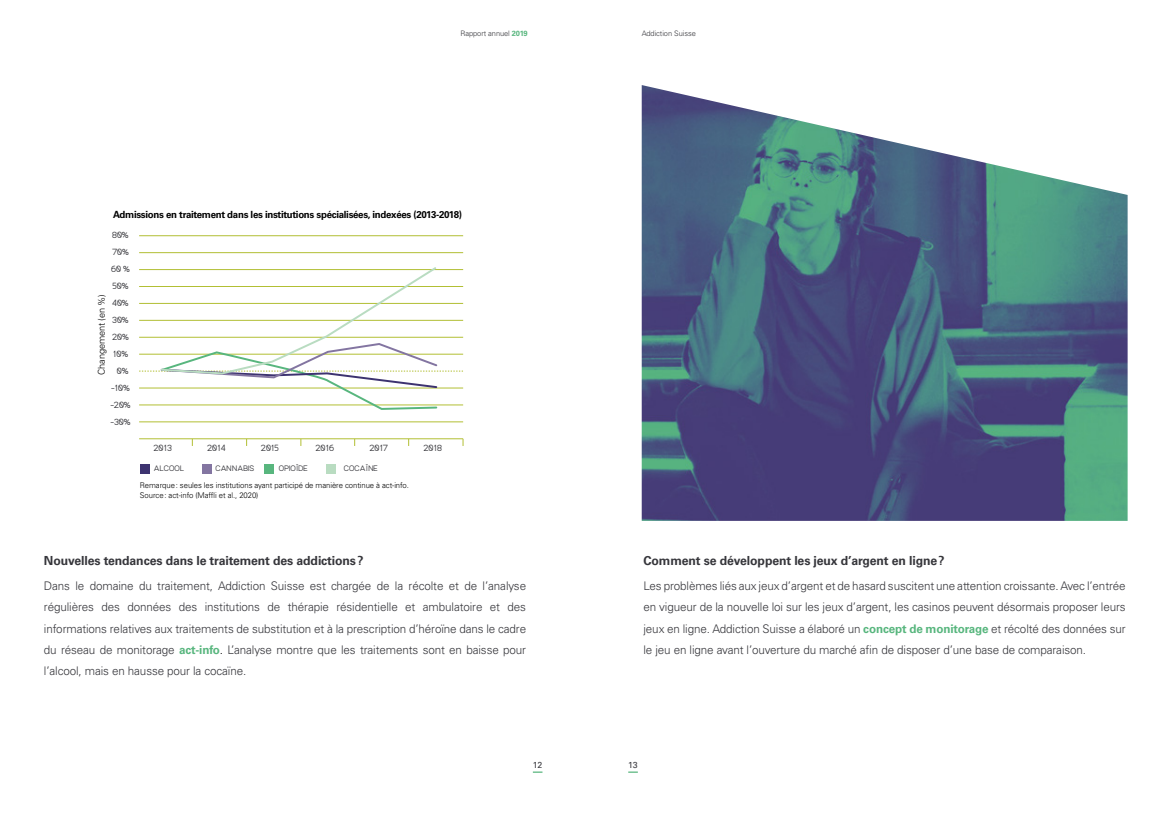
<style>
.page{position:relative;width:1170px;height:815px;background:#fff}
.page>*{position:absolute;margin:0;border:0;box-sizing:border-box;transform-origin:0 0}
.t1{font:700 12.5px "Univers";letter-spacing:-.01em;color:#36363b}
.t2{font:300 11.88px/21.2px "Univers";letter-spacing:-.01em;color:#36363b;text-align:justify}
.t3{font:700 9.88px "Univers";letter-spacing:-.03em;color:#000}
.t4{font:300 9.38px "Univers";letter-spacing:-.01em;color:#000}
.t5{font:8.88px/16.9px "Brada Sans";letter-spacing:-.01em;color:#36363b;text-align:center}
.t6{font:8.75px "Univers";color:#36363b}
.t7{font:300 7.88px/10.8px "Univers";letter-spacing:-.01em;color:#000}
.t8{font:7.88px "Brada Sans";letter-spacing:.02em;color:#36363b}
.t9{font:300 7.5px "Univers";letter-spacing:-.01em;color:#36363b}
.s1{font-weight:700;color:#58b67e}
.s2{color:#000}
</style>
<div class="page">
<svg style="left:533px;top:771px;width:9px;height:2px"></svg>
<svg style="left:628px;top:771px;width:9px;height:2px"></svg>
<img style="left:641px;top:85px;width:486px;height:436px">
<hr style="left:139px;top:236px;width:324px;height:1px;background:#b2bf34">
<hr style="left:139px;top:252px;width:324px;height:1px;background:#b2bf34">
<hr style="left:139px;top:422px;width:324px;height:1px;background:#b2bf34">
<hr style="left:139px;top:439px;width:324px;height:1px;background:#b2bf34">
<svg style="left:139px;top:267px;width:324px;height:143px"></svg>
<div style="left:140px;top:464px;width:9px;height:9px;background:#3d3370"></div>
<div style="left:203px;top:464px;width:9px;height:9px;background:#8375a1"></div>
<div style="left:264px;top:464px;width:9px;height:9px;background:#58b67e"></div>
<div style="left:326px;top:464px;width:9px;height:9px;background:#b9dcc1"></div>
<p class="t9" style="left:460px;top:29px;width:69px">Rapport annuel <span class="s1">2019</span></p>
<p class="t9" style="left:641px;top:29px;width:56px">Addiction Suisse</p>
<p class="t3" style="left:113px;top:209px;width:350px">Admissions en traitement dans les institutions spécialisées, indexées (2013-2018)</p>
<p class="t5" style="left:110px;top:226px;width:22px">80%<br>70%<br>60 %<br>50%<br>40%<br>30%<br>20%<br>10%<br>0% -10% -20% -30%</p>
<p class="t4" style="left:96px;top:375px;width:82px;rotate:-90deg">Changement (en %)</p>
<p class="t5" style="left:207px;top:439px;width:20px">2014</p>
<p class="t5" style="left:261px;top:439px;width:19px">2015</p>
<p class="t5" style="left:315px;top:439px;width:20px">2016</p>
<p class="t5" style="left:369px;top:439px;width:20px">2017</p>
<p class="t5" style="left:423px;top:439px;width:20px">2018</p>
<p class="t7" style="left:140px;top:480px;width:270px">Remarque: seules les institutions ayant participé de manière continue à act-info.<br>Source: act-info (Maffli et al., 2020)</p>
<p class="t5" style="left:153px;top:439px;width:20px">2013</p>
<p class="t8" style="left:154px;top:463px;width:32px">ALCOOL</p>
<p class="t8" style="left:215px;top:463px;width:40px">CANNABIS</p>
<p class="t8" style="left:279px;top:463px;width:30px">OPIOÏDE</p>
<p class="t8" style="left:344px;top:463px;width:35px">COCAÏNE</p>
<p class="t1" style="left:44px;top:554px;width:321px">Nouvelles tendances dans le traitement des addictions?</p>
<p class="t2" style="left:44px;top:575px;width:483px">Dans le domaine du traitement, Addiction Suisse est chargée de la récolte et de l’analyse régulières des données des institutions de thérapie résidentielle et ambulatoire et des informations relatives aux traitements de substitution et à la prescription d’héroïne dans le cadre du réseau de monitorage <span class="s1">act-info</span><span class="s2">.</span> L’analyse montre que les traitements sont en baisse pour l’alcool, mais en hausse pour la cocaïne.</p>
<p class="t1" style="left:643px;top:554px;width:302px">Comment se développent les jeux d’argent en ligne?</p>
<p class="t2" style="left:643px;top:575px;width:483px">Les problèmes liés aux jeux d’argent et de hasard suscitent une attention croissante. Avec l’entrée en vigueur de la nouvelle loi sur les jeux d’argent, les casinos peuvent désormais proposer leurs jeux en ligne. Addiction Suisse a élaboré un <span class="s1">concept de monitorage</span> et récolté des données sur le jeu en ligne avant l’ouverture du marché afin de disposer d’une base de comparaison.</p>
<p class="t6" style="left:533px;top:760px;width:11px">12</p>
<p class="t6" style="left:628px;top:760px;width:11px">13</p>
</div>
